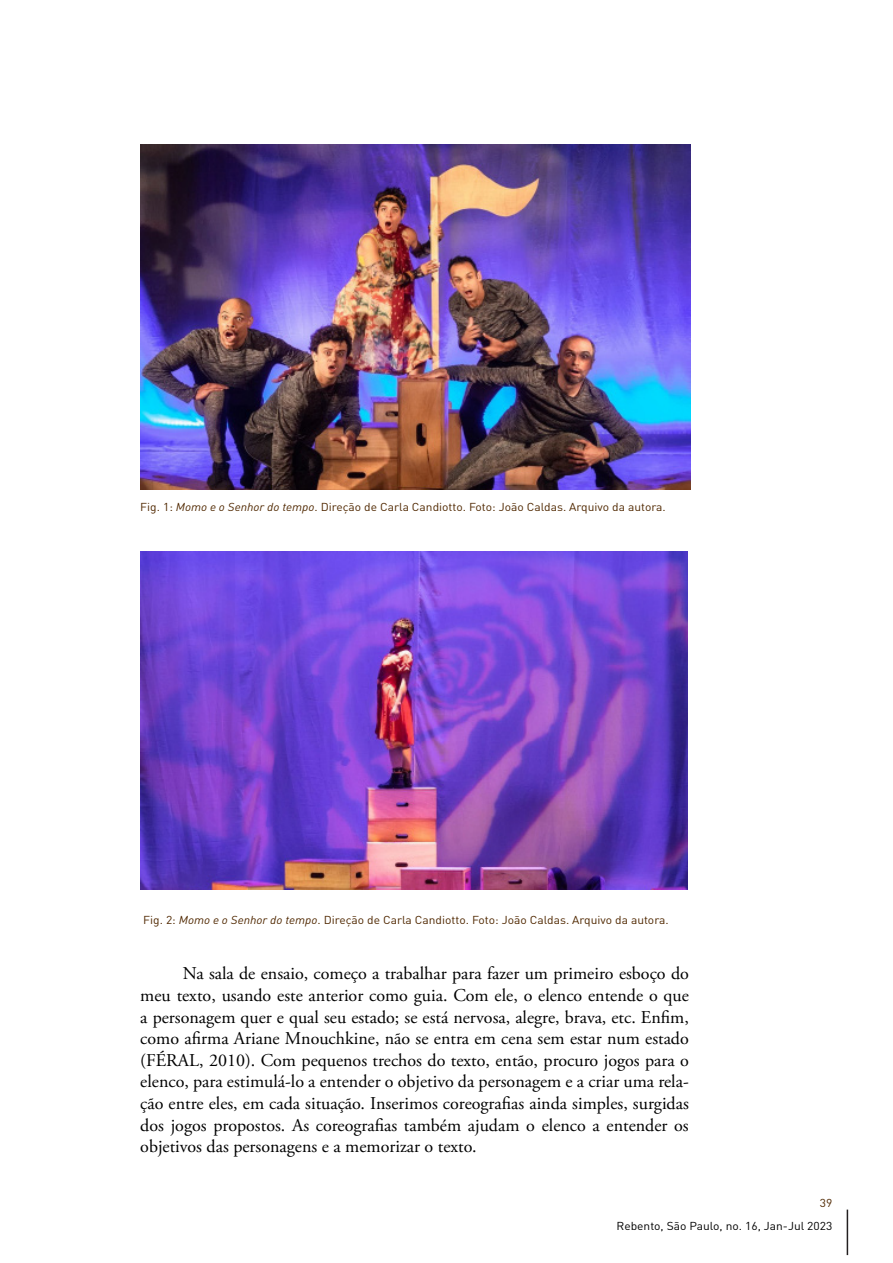
<style>
.page{position:relative;width:893px;height:1263px;background:#fff}
.page>*{position:absolute;margin:0;border:0;box-sizing:border-box;transform-origin:0 0}
._07_-_TextoCORPO{font:18px/21.6px "Adobe Garamond Pro";color:#000;text-align:justify}
._13_-_LEGENDA{font:11.4px "DIN Pro";color:#502800;scale:1.05 1}
._07_-_TextoCORPO-2{font:11.4px "DIN Pro";color:#502800;scale:1.05 1}
.t1{font:11.4px "DIN Pro";color:#000;scale:1.05 1}
.s1{font-style:italic}
</style>
<div class="page">
<hr style="left:847px;top:1209px;width:1px;height:46px;background:#231f20">
<img style="left:140px;top:144px;width:551px;height:345px">
<img style="left:140px;top:551px;width:547px;height:338px">
<p class="_07_-_TextoCORPO-2" style="left:140px;top:499px;width:502px">Fig. 1: <span class="s1">Momo e o Senhor do tempo</span>. Direção de Carla Candiotto. Foto: João Caldas. Arquivo da autora.</p>
<p class="_13_-_LEGENDA" style="left:143px;top:912px;width:502px">Fig. 2: <span class="s1">Momo e o Senhor do tempo</span>. Direção de Carla Candiotto. Foto: João Caldas. Arquivo da autora.</p>
<p class="_07_-_TextoCORPO" style="left:140px;top:963px;width:550px;text-indent:43px">Na sala de ensaio, começo a trabalhar para fazer um primeiro esboço do meu texto, usando este anterior como guia. Com ele, o elenco entende o que a personagem quer e qual seu estado; se está nervosa, alegre, brava, etc. Enfim, como afirma Ariane Mnouchkine, não se entra em cena sem estar num estado (FÉRAL, 2010). Com pequenos trechos do texto, então, procuro jogos para o elenco, para estimulá-lo a entender o objetivo da personagem e a criar uma rela&shy;ção entre eles, em cada situação. Inserimos coreografias ainda simples, surgidas dos jogos propostos. As coreografias também ajudam o elenco a entender os objetivos das personagens e a memorizar o texto.</p>
<p class="_13_-_LEGENDA" style="left:820px;top:1195px;width:13px">39</p>
<p class="t1" style="left:616px;top:1218px;width:207px">Rebento, São Paulo, no. 16, Jan-Jul 2023</p>
</div>
